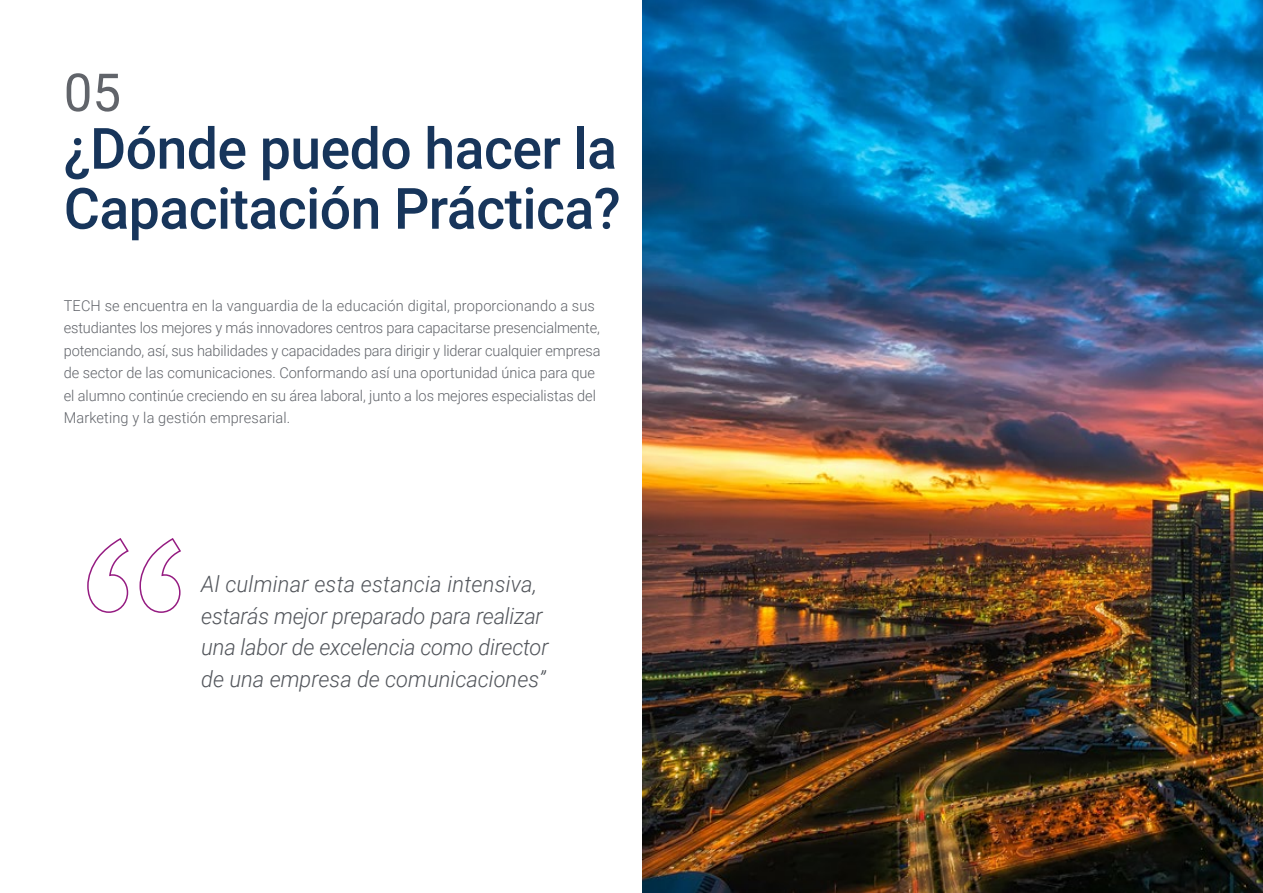
<style>
.page{position:relative;width:1263px;height:893px;background:#fff}
.page>*{position:absolute;margin:0;border:0;box-sizing:border-box;transform-origin:0 0}
.t1{font:500 57px/60px "Roboto";letter-spacing:-.01em;color:#17355b}
.t2{font:52.5px "Roboto";color:#61646a}
.t3{font:italic 300 22.5px/31.5px "Roboto";letter-spacing:-.01em;color:#52555b}
.t4{font:300 15px/22.5px "Roboto";letter-spacing:-.005em;color:#61646a}
</style>
<div class="page">
<img style="left:642px;top:0;width:621px;height:893px">
<svg style="left:87px;top:538px;width:94px;height:75px"></svg>
<h2 class="t2" style="left:64px;top:56px;width:59px">05</h2>
<h1 class="t1" style="left:64px;top:116px;width:558px">¿Dónde puedo hacer la<br>Capacitación Práctica?</h1>
<p class="t4" style="left:64px;top:293px;width:538px">TECH se encuentra en la vanguardia de la educación digital, proporcionando a sus estudiantes los mejores y más innovadores centros para capacitarse presencialmente, potenciando, así, sus habilidades y capacidades para dirigir y liderar cualquier empresa de sector de las comunicaciones. Conformando así una oportunidad única para que el alumno continúe creciendo en su área laboral, junto a los mejores especialistas del Marketing y la gestión empresarial.</p>
<h3 class="t3" style="left:201px;top:568px;width:349px">Al culminar esta estancia intensiva, estarás mejor preparado para realizar una labor de excelencia como director de una empresa de comunicaciones”</h3>
</div>
